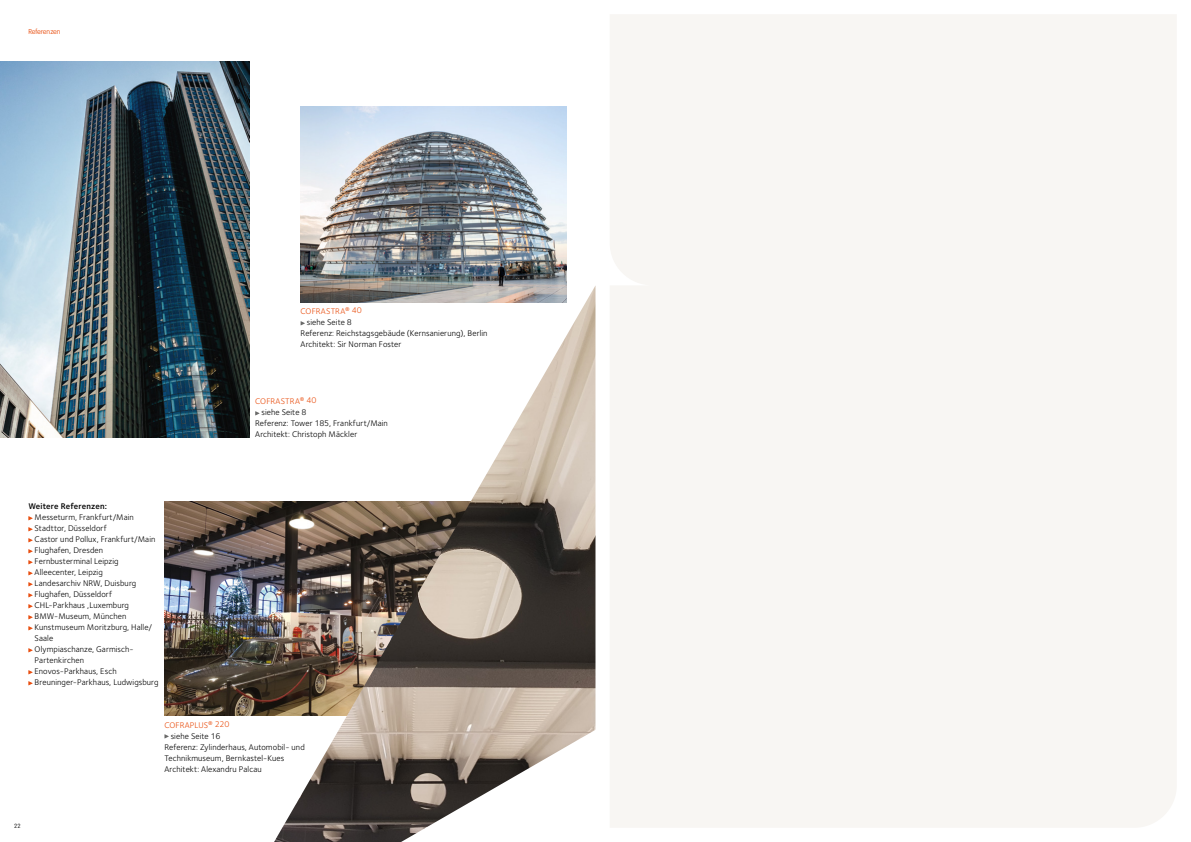
<style>
.page{position:relative;width:1191px;height:842px;background:#fff}
.page>*{position:absolute;margin:0;border:0;box-sizing:border-box;transform-origin:0 0}
.t1{font:8.5px/11px "Foundry Sterling";letter-spacing:.01em;color:#000}
.t2{font:8.5px "Foundry Sterling";letter-spacing:.01em;color:#e94e0f}
.t3{font:600 8.5px "Foundry Sterling";letter-spacing:.01em;color:#000}
.t4{font:100 7px "VAG Rounded";letter-spacing:-.005em;color:#e94e0f}
.t5{font:100 6px "VAG Rounded";color:#000}
</style>
<div class="page">
<div style="left:610px;top:15px;width:566px;height:812px;background:#f8f6f3"></div>
<img style="left:0;top:62px;width:249px;height:375px">
<svg style="left:255px;top:411px;width:4px;height:4px"></svg>
<svg style="left:164px;top:734px;width:5px;height:4px"></svg>
<img style="left:164px;top:502px;width:110px;height:213px">
<img style="left:300px;top:107px;width:267px;height:178px">
<img style="left:274px;top:285px;width:321px;height:557px">
<svg style="left:28px;top:516px;width:5px;height:4px"></svg>
<svg style="left:28px;top:527px;width:5px;height:4px"></svg>
<svg style="left:28px;top:538px;width:5px;height:4px"></svg>
<svg style="left:28px;top:549px;width:5px;height:4px"></svg>
<svg style="left:28px;top:560px;width:5px;height:4px"></svg>
<svg style="left:28px;top:571px;width:5px;height:4px"></svg>
<svg style="left:28px;top:582px;width:5px;height:4px"></svg>
<svg style="left:28px;top:593px;width:5px;height:4px"></svg>
<svg style="left:28px;top:604px;width:5px;height:4px"></svg>
<svg style="left:28px;top:615px;width:5px;height:4px"></svg>
<svg style="left:28px;top:626px;width:5px;height:4px"></svg>
<svg style="left:28px;top:648px;width:5px;height:4px"></svg>
<svg style="left:28px;top:670px;width:5px;height:4px"></svg>
<svg style="left:28px;top:681px;width:5px;height:4px"></svg>
<p class="t4" style="left:28px;top:27px;width:34px">Referenzen</p>
<p class="t2" style="left:300px;top:306px;width:63px">COFRASTRA® 40</p>
<p class="t1" style="left:300px;top:317px;width:188px;text-indent:6px">siehe Seite 8<br>Referenz: Reichstagsgebäude (Kernsanierung), Berlin<br>Architekt: Sir Norman Foster</p>
<p class="t2" style="left:255px;top:396px;width:63px">COFRASTRA® 40</p>
<p class="t1" style="left:255px;top:407px;width:134px;text-indent:6px">siehe Seite 8<br>Referenz: Tower 185, Frankfurt/Main<br>Architekt: Christoph Mäckler</p>
<p class="t3" style="left:28px;top:500px;width:80px">Weitere Referenzen:</p>
<p class="t1" style="left:35px;top:512px;width:125px">Messeturm, Frankfurt/Main<br>Stadttor, Düsseldorf<br>Castor und Pollux, Frankfurt/Main<br>Flughafen, Dresden<br>Fernbusterminal Leipzig<br>Alleecenter, Leipzig<br>Landesarchiv NRW, Duisburg<br>Flughafen, Düsseldorf<br>CHL- Parkhaus ,Luxemburg<br>BMW- Museum, München<br>Kunstmuseum Moritzburg, Halle/<br>Saale<br>Olympiaschanze, Garmisch-<br>Partenkirchen<br>Enovos- Parkhaus, Esch<br>Breuninger- Parkhaus, Ludwigsburg</p>
<p class="t2" style="left:164px;top:719px;width:67px">COFRAPLUS® 220</p>
<p class="t1" style="left:164px;top:730px;width:142px;text-indent:6px">siehe Seite 16<br>Referenz: Zylinderhaus, Automobil- und<br>Technikmuseum, Bernkastel- Kues<br>Architekt: Alexandru Palcau</p>
<p class="t5" style="left:14px;top:822px;width:8px">22</p>
</div>
